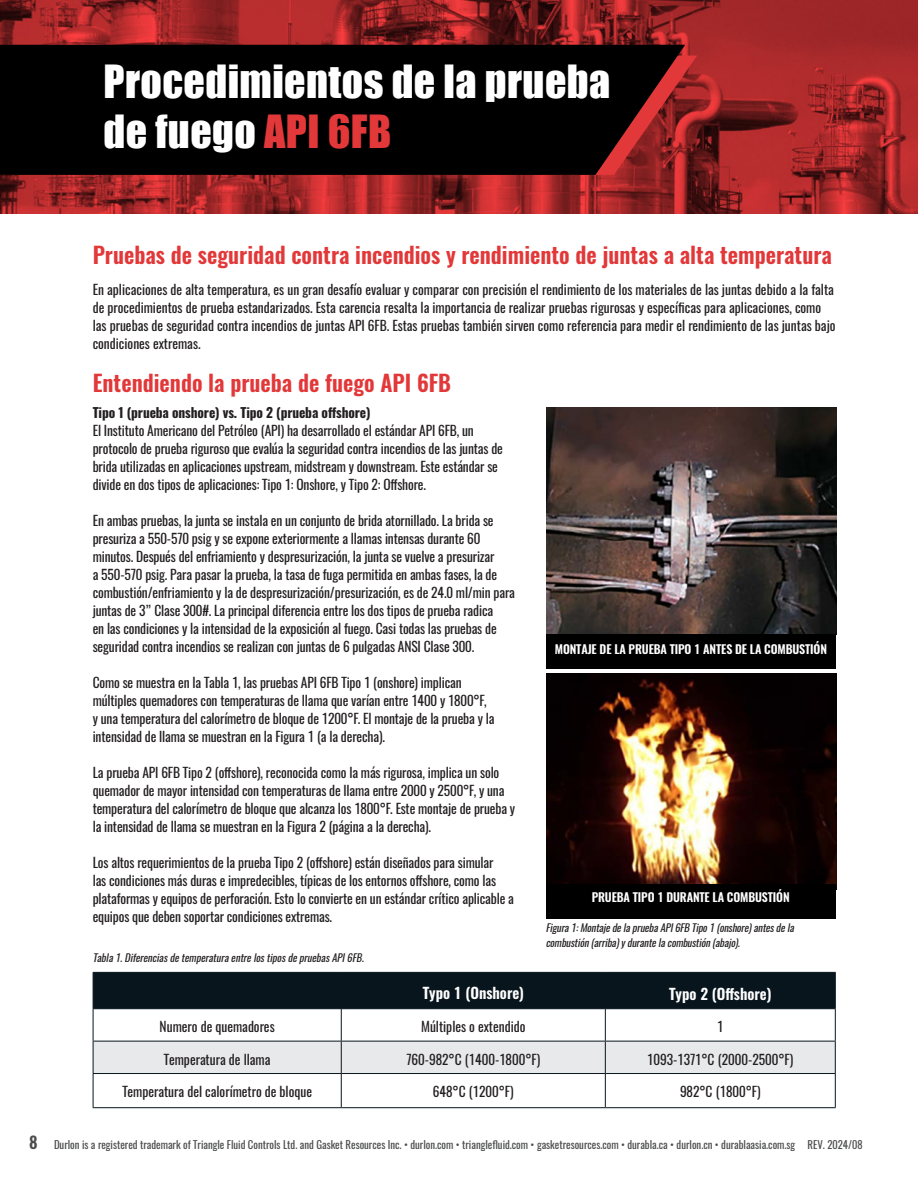
<style>
.page{position:relative;width:918px;height:1188px;background:#fff}
.page>*{position:absolute;margin:0;border:0;box-sizing:border-box;transform-origin:0 0}
.t1{font:42px/50.4px "Impact";letter-spacing:.01em;color:#fff}
.t2{font:600 22.5px "Oswald";color:#e23839}
.t3{font:600 15px "Oswald";color:#fff}
.Durlon{font:13.5px/18px "Oswald";letter-spacing:-.01em;color:#231f20}
.Durlon-2{font:700 13.5px "Oswald";letter-spacing:-.01em;color:#231f20}
.Durlon-3{font:600 12px "Oswald";letter-spacing:-.01em;color:#fff}
.t4{font:10.8px "Oswald";color:#4b4c4d}
.Durlon-4{font:italic 10.5px/15px "Oswald";color:#231f20}
.s1{color:#e23839}
.s2{font-weight:600;font-size:16.5px}
</style>
<div class="page">
<img style="left:0;top:0;width:918px;height:214px">
<svg style="left:0;top:45px;width:685px;height:130px;fill:#000"></svg>
<div style="left:94px;top:973px;width:741px;height:35px;background:#08151d"></div>
<div style="left:94px;top:1042px;width:741px;height:31px;background:#e8e9eb"></div>
<hr style="left:93px;top:972px;width:248px;height:1px;background:#08151d">
<hr style="left:93px;top:973px;width:1px;height:35px;background:#08151d">
<hr style="left:341px;top:972px;width:264px;height:1px;background:#08151d">
<hr style="left:605px;top:972px;width:231px;height:1px;background:#08151d">
<hr style="left:835px;top:973px;width:1px;height:35px;background:#08151d">
<hr style="left:93px;top:1008px;width:248px;height:1px;background:#08151d">
<hr style="left:93px;top:1009px;width:1px;height:32px;background:#08151d">
<hr style="left:341px;top:1008px;width:264px;height:1px;background:#08151d">
<hr style="left:605px;top:1008px;width:231px;height:1px;background:#08151d">
<hr style="left:835px;top:1009px;width:1px;height:32px;background:#08151d">
<hr style="left:93px;top:1041px;width:248px;height:1px;background:#08151d">
<hr style="left:93px;top:1041px;width:1px;height:32px;background:#08151d">
<hr style="left:341px;top:1041px;width:264px;height:1px;background:#08151d">
<hr style="left:605px;top:1041px;width:231px;height:1px;background:#08151d">
<hr style="left:835px;top:1041px;width:1px;height:32px;background:#08151d">
<hr style="left:93px;top:1073px;width:248px;height:1px;background:#08151d">
<hr style="left:93px;top:1074px;width:1px;height:33px;background:#08151d">
<hr style="left:341px;top:1073px;width:264px;height:1px;background:#08151d">
<hr style="left:605px;top:1073px;width:231px;height:1px;background:#08151d">
<hr style="left:835px;top:1074px;width:1px;height:33px;background:#08151d">
<hr style="left:93px;top:1107px;width:248px;height:1px;background:#08151d">
<hr style="left:341px;top:1107px;width:264px;height:1px;background:#08151d">
<hr style="left:605px;top:1107px;width:231px;height:1px;background:#08151d">
<hr style="left:341px;top:973px;width:1px;height:35px;background:#08151d">
<hr style="left:605px;top:973px;width:1px;height:35px;background:#08151d">
<hr style="left:341px;top:1009px;width:1px;height:32px;background:#08151d">
<hr style="left:605px;top:1009px;width:1px;height:32px;background:#08151d">
<hr style="left:341px;top:1041px;width:1px;height:32px;background:#08151d">
<hr style="left:605px;top:1041px;width:1px;height:32px;background:#08151d">
<hr style="left:341px;top:1074px;width:1px;height:33px;background:#08151d">
<hr style="left:605px;top:1074px;width:1px;height:33px;background:#08151d">
<img style="left:546px;top:407px;width:290px;height:227px">
<div style="left:546px;top:634px;width:290px;height:34px;background:#000"></div>
<img style="left:546px;top:673px;width:290px;height:211px">
<div style="left:546px;top:884px;width:290px;height:34px;background:#000"></div>
<p class="t1" style="left:104px;top:55px;width:508px">Procedimientos de la prueba de fuego <span class="s1">API 6FB</span></p>
<p class="t2" style="left:93px;top:239px;width:741px">Pruebas de seguridad contra incendios y rendimiento de juntas a alta temperatura</p>
<p class="Durlon" style="left:93px;top:281px;width:744px">En aplicaciones de alta temperatura, es un gran desafío evaluar y comparar con precisión el rendimiento de los materiales de las juntas debido a la falta de procedimientos de prueba estandarizados. Esta carencia resalta la importancia de realizar pruebas rigurosas y específicas para aplicaciones, como las pruebas de seguridad contra incendios de juntas API 6FB. Estas pruebas también sirven como referencia para medir el rendimiento de las juntas bajo condiciones extremas.</p>
<p class="t2" style="left:93px;top:367px;width:360px">Entendiendo la prueba de fuego API 6FB</p>
<p class="Durlon-2" style="left:93px;top:405px;width:279px">Tipo 1 (prueba onshore) vs. Tipo 2 (prueba offshore)</p>
<p class="Durlon" style="left:93px;top:421px;width:412px">El Instituto Americano del Petróleo (API) ha desarrollado el estándar API 6FB, un protocolo de prueba riguroso que evalúa la seguridad contra incendios de las juntas de brida utilizadas en aplicaciones upstream, midstream y downstream. Este estándar se divide en dos tipos de aplicaciones: Tipo 1: Onshore, y Tipo 2: Offshore.</p>
<p class="Durlon" style="left:93px;top:511px;width:424px">En ambas pruebas, la junta se instala en un conjunto de brida atornillado. La brida se presuriza a 550-570 psig y se expone exteriormente a llamas intensas durante 60 minutos. Después del enfriamiento y despresurización, la junta se vuelve a presurizar<br>a 550-570 psig. Para pasar la prueba, la tasa de fuga permitida en ambas fases, la de combustión/enfriamiento y la de despresurización/presurización, es de 24.0 ml/min para juntas de 3” Clase 300#. La principal diferencia entre los dos tipos de prueba radica<br>en las condiciones y la intensidad de la exposición al fuego. Casi todas las pruebas de seguridad contra incendios se realizan con juntas de 6 pulgadas ANSI Clase 300.</p>
<p class="Durlon" style="left:93px;top:673px;width:403px">Como se muestra en la Tabla 1, las pruebas API 6FB Tipo 1 (onshore) implican múltiples quemadores con temperaturas de llama que varían entre 1400 y 1800°F, y una temperatura del calorímetro de bloque de 1200°F. El montaje de la prueba y la intensidad de llama se muestran en la Figura 1 (a la derecha).</p>
<p class="Durlon" style="left:93px;top:763px;width:424px">La prueba API 6FB Tipo 2 (offshore), reconocida como la más rigurosa, implica un solo quemador de mayor intensidad con temperaturas de llama entre 2000 y 2500°F, y una temperatura del calorímetro de bloque que alcanza los 1800°F. Este montaje de prueba y la intensidad de llama se muestran en la Figura 2 (página a la derecha).</p>
<p class="Durlon" style="left:93px;top:853px;width:423px">Los altos requerimientos de la prueba Tipo 2 (offshore) están diseñados para simular<br>las condiciones más duras e impredecibles, típicas de los entornos offshore, como las plataformas y equipos de perforación. Esto lo convierte en un estándar crítico aplicable a equipos que deben soportar condiciones extremas.</p>
<p class="Durlon-4" style="left:93px;top:951px;width:275px">Tabla1.DiferenciasdetemperaturaentrelostiposdepruebasAPI6FB.</p>
<p class="Durlon-3" style="left:555px;top:641px;width:274px">MONTAJE DE LA PRUEBA TIPO 1 ANTES DE LA COMBUSTIÓN</p>
<p class="Durlon-3" style="left:592px;top:889px;width:200px">PRUEBA TIPO 1 DURANTE LA COMBUSTIÓN</p>
<p class="Durlon-4" style="left:546px;top:921px;width:252px">Figura1:MontajedelapruebaAPI6FB Tipo1(onshore)antesdela combustión(arriba)ydurantelacombustión(abajo).</p>
<p class="t3" style="left:423px;top:982px;width:103px">Typo 1 (Onshore)</p>
<p class="t3" style="left:669px;top:983px;width:104px">Typo 2 (Offshore)</p>
<p class="Durlon" style="left:160px;top:1018px;width:117px">Numero de quemadores</p>
<p class="Durlon" style="left:421px;top:1018px;width:106px">Múltiples o extendido</p>
<p class="Durlon" style="left:717px;top:1018px;width:8px">1</p>
<p class="Durlon" style="left:164px;top:1050px;width:108px">Temperatura de llama</p>
<p class="Durlon" style="left:406px;top:1050px;width:135px">760-982°C (1400-1800°F)</p>
<p class="Durlon" style="left:647px;top:1050px;width:148px">1093-1371°C (2000-2500°F)</p>
<p class="Durlon" style="left:122px;top:1083px;width:191px">Temperatura del calorímetro de bloque</p>
<p class="Durlon" style="left:433px;top:1083px;width:82px">648°C (1200°F)</p>
<p class="Durlon" style="left:680px;top:1083px;width:82px">982°C (1800°F)</p>
<p class="t4" style="left:29px;top:1138px;width:835px"><span class="s2">8</span> Durlon is a registered trademark of Triangle Fluid Controls Ltd. and Gasket Resources Inc. • durlon.com • trianglefluid.com • gasketresources.com • durabla.ca • durlon.cn • durablaasia.com.sg REV. 2024/08</p>
</div>
